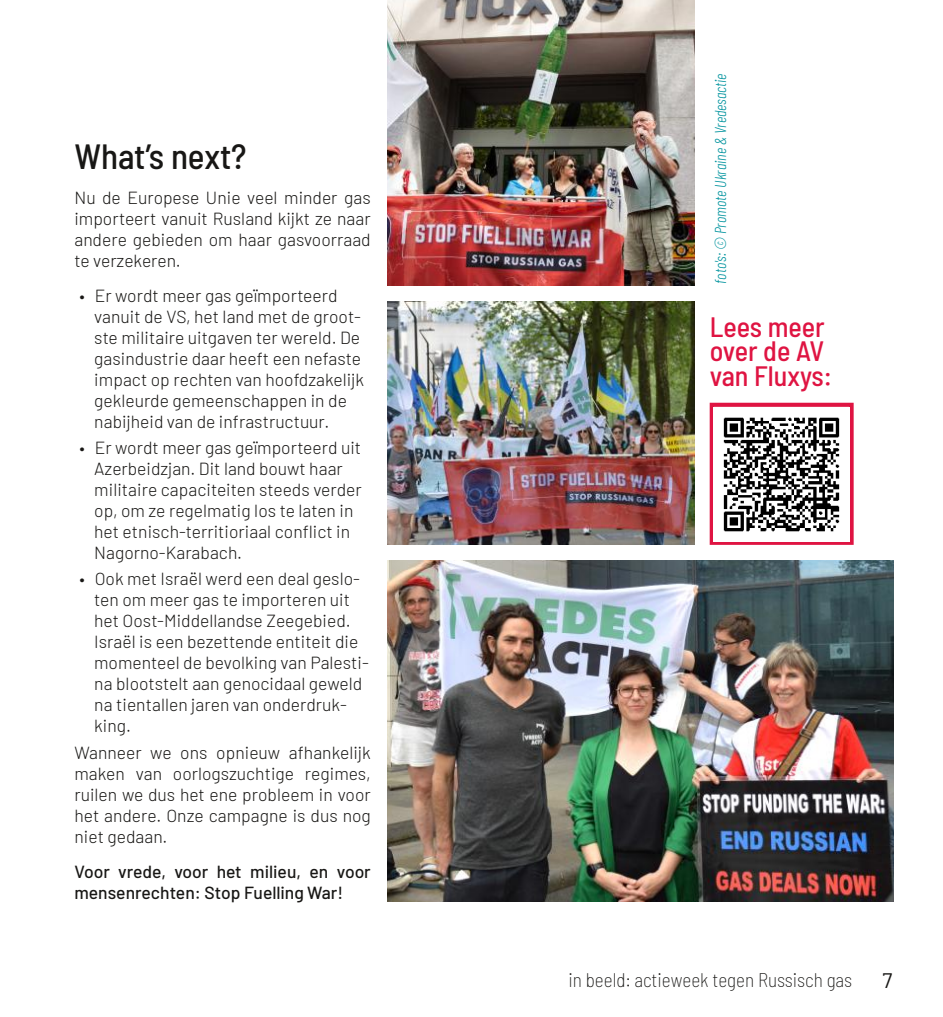
<style>
.page{position:relative;width:943px;height:1017px;background:#fff}
.page>*{position:absolute;margin:0;border:0;box-sizing:border-box;transform-origin:0 0}
.t1{font:500 semi-condensed 35px "Barlow";letter-spacing:-.005em;color:#181715}
.t2{font:500 semi-condensed 28px/24.5px "Barlow";letter-spacing:-.005em;color:#df1442}
.t3{font:21px "Barlow";color:#181715}
.t4{font:200 semi-condensed 19.25px "Barlow";color:#181715}
.t5{font:300 17.5px/21px "Barlow";color:#181715}
.t6{font:500 17.5px/21px "Barlow";letter-spacing:-.005em;color:#181715}
.t7{font:italic 300 15.75px "Barlow Condensed";letter-spacing:-.005em;color:#00939e}
</style>
<div class="page">
<img style="left:387px;top:0;width:307px;height:285px">
<img style="left:387px;top:561px;width:506px;height:340px">
<img style="left:387px;top:302px;width:307px;height:243px">
<div style="left:709px;top:403px;width:144px;height:142px;border:4px solid #df1442"></div>
<img style="left:714px;top:407px;width:135px;height:134px">
<h1 class="t1" style="left:74px;top:134px;width:174px">What’s next?</h1>
<p class="t5" style="left:74px;top:186px;width:298px;text-align:justify">Nu de Europese Unie veel minder gas importeert vanuit Rusland kijkt ze naar andere gebieden om haar gasvoorraad te verzekeren.</p>
<p class="t5" style="left:94px;top:284px;width:271px;text-indent:-15px">• Er wordt meer gas geïmporteerd vanuit de VS, het land met de groot‐ ste militaire uitgaven ter wereld. De gasindustrie daar heeft een nefaste impact op rechten van hoofdzakelijk gekleurde gemeenschappen in de nabijheid van de infrastructuur.</p>
<p class="t5" style="left:94px;top:437px;width:269px;text-indent:-15px">• Er wordt meer gas geïmporteerd uit Azerbeidzjan. Dit land bouwt haar militaire capaciteiten steeds verder op, om ze regelmatig los te laten in het etnisch-territioriaal conflict in Nagorno-Karabach.</p>
<p class="t5" style="left:94px;top:568px;width:276px;text-indent:-15px">• Ook met Israël werd een deal geslo‐ ten om meer gas te importeren uit het Oost-Middellandse Zeegebied.<br>Israël is een bezettende entiteit die momenteel de bevolking van Palesti‐ na blootstelt aan genocidaal geweld na tientallen jaren van onderdruk‐ king.</p>
<p class="t5" style="left:74px;top:741px;width:298px;text-align:justify">Wanneer we ons opnieuw afhankelijk maken van oorlogszuchtige regimes, ruilen we dus het ene probleem in voor het andere. Onze campagne is dus nog niet gedaan.</p>
<p class="t6" style="left:74px;top:860px;width:298px">Voor vrede, voor het milieu, en voor mensenrechten: Stop Fuelling War!</p>
<p class="t7" style="left:710px;top:284px;width:211px;rotate:-90deg">foto's: © Promote Ukraine &amp; Vredesactie</p>
<h2 class="t2" style="left:709px;top:313px;width:124px">Lees meer over de AV van Fluxys:</h2>
<p class="t4" style="left:568px;top:967px;width:285px">in beeld: actieweek tegen Russisch gas</p>
<p class="t3" style="left:882px;top:967px;width:11px">7</p>
</div>
